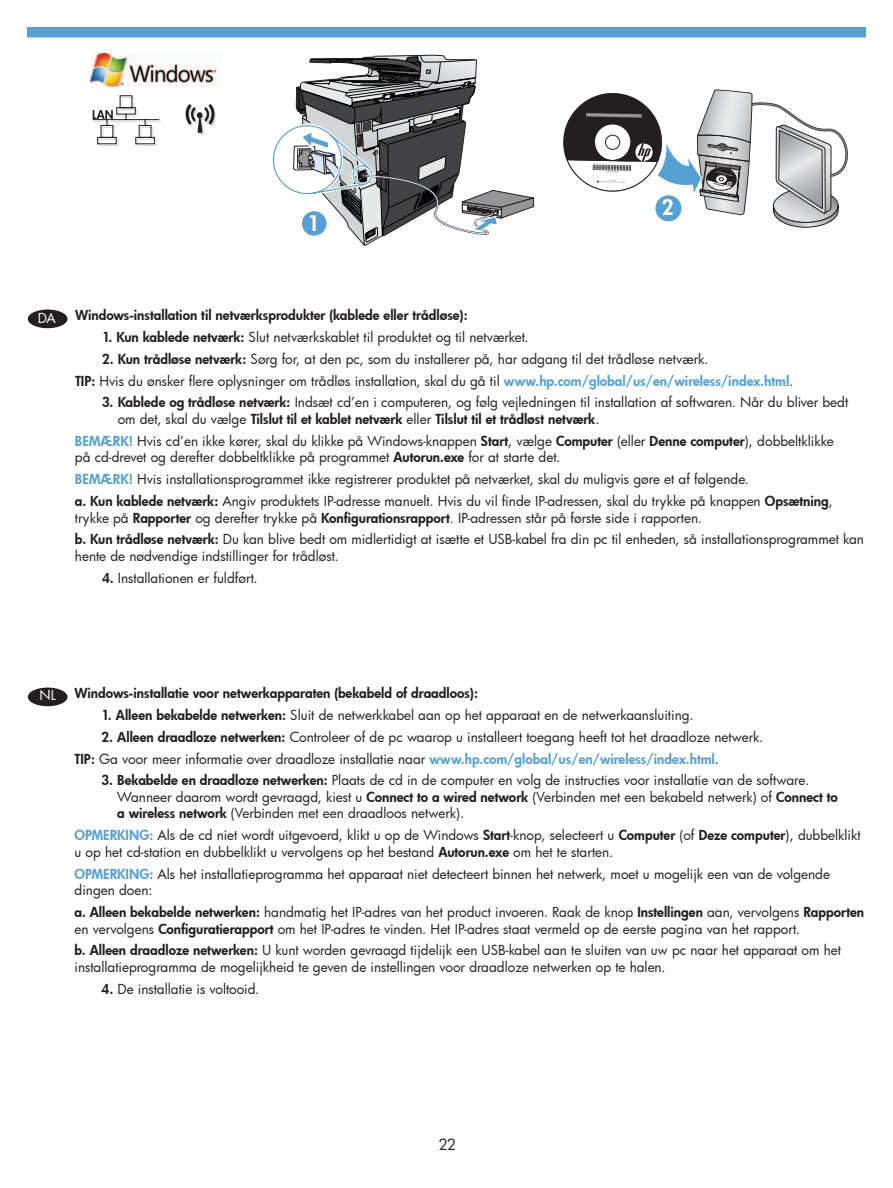
<style>
.page{position:relative;width:893px;height:1188px;background:#fff}
.page>*{position:absolute;margin:0;border:0;box-sizing:border-box;transform-origin:0 0}
.t1{font:21px "Futura Hv";color:#fff}
.t2{font:15px "Futura Bk";color:#231f20}
.t3{font:13.5px/16.5px "Futura Bk";color:#231f20}
.t4{font:13.5px "Futura Hv";color:#231f20}
.t5{font:13.5px "Futura Bk";color:#fff}
.s1{font-family:"Futura Hv"}
.s2{font-family:"Futura Hv";color:#56a0d4}
.s3{font-family:"Futura Bk"}
</style>
<div class="page">
<img style="left:91px;top:54px;width:127px;height:33px">
<svg style="left:93px;top:95px;width:69px;height:51px"></svg>
<svg style="left:185px;top:104px;width:31px;height:31px"></svg>
<svg style="left:563px;top:89px;width:284px;height:139px"></svg>
<svg style="left:272px;top:54px;width:263px;height:192px"></svg>
<div style="left:27px;top:27px;width:838px;height:11px;background:#56a0d4"></div>
<div style="left:655px;top:195px;width:26px;height:26px;background:#56a0d4;border-radius:50%"></div>
<div style="left:301px;top:210px;width:26px;height:26px;background:#56a0d4;border-radius:50%"></div>
<div style="left:300px;top:210px;width:28px;height:27px;border:2px solid #fff;border-radius:50%"></div>
<div style="left:28px;top:310px;width:39px;height:18px;background:#231f20;border-radius:50%"></div>
<div style="left:28px;top:688px;width:39px;height:18px;background:#231f20;border-radius:50%"></div>
<h1 class="t1" style="left:307px;top:209px;width:14px">1</h1>
<h1 class="t1" style="left:661px;top:193px;width:14px">2</h1>
<p class="t5" style="left:38px;top:308px;width:20px">DA</p>
<p class="t4" style="left:75px;top:306px;width:394px">Windows-installation til netværksprodukter (kablede eller trådløse):</p>
<p class="t3" style="left:102px;top:328px;width:428px"><span class="s1">1. Kun kablede netværk:</span> Slut netværkskablet til produktet og til netværket.</p>
<p class="t3" style="left:75px;top:347px;width:719px;line-height:21.9px;text-indent:27px"><span class="s1">2. Kun trådløse netværk:</span> Sørg for, at den pc, som du installerer på, har adgang til det trådløse netværk.<br><span class="s1">TIP:</span> Hvis du ønsker flere oplysninger om trådløs installation, skal du gå til <span class="s2">www.hp.com/global/us/en/wireless/index.html</span>.</p>
<p class="t3" style="left:102px;top:394px;width:747px"><span class="s1">3. Kablede og trådløse netværk:</span> Indsæt cd’en i computeren, og følg vejledningen til installation af softwaren. Når du bliver bedt</p>
<p class="t4" style="left:118px;top:410px;width:483px"><span class="s3">om det, skal du vælge</span> Tilslut til et kablet netværk <span class="s3">eller</span> Tilslut til et trådløst netværk<span class="s3">.</span></p>
<p class="t3" style="left:75px;top:432px;width:760px"><span class="s2">BEMÆRK!</span> Hvis cd’en ikke kører, skal du klikke på Windows-knappen <span class="s1">Start</span>, vælge <span class="s1">Computer</span> (eller <span class="s1">Denne computer</span>), dobbeltklikke på cd-drevet og derefter dobbeltklikke på programmet <span class="s1">Autorun.exe</span> for at starte det.</p>
<p class="t3" style="left:75px;top:468px;width:759px;line-height:21.9px"><span class="s2">BEMÆRK!</span> Hvis installationsprogrammet ikke registrerer produktet på netværket, skal du muligvis gøre et af følgende.<br><span class="s1">a. Kun kablede netværk:</span> Angiv produktets IP-adresse manuelt. Hvis du vil finde IP-adressen, skal du trykke på knappen <span class="s1">Opsætning</span>,</p>
<p class="t3" style="left:75px;top:506px;width:790px;line-height:21.9px">trykke på <span class="s1">Rapporter</span> og derefter trykke på <span class="s1">Konfigurationsrapport</span>. IP-adressen står på første side i rapporten.<br><span class="s1">b. Kun trådløse netværk:</span> Du kan blive bedt om midlertidigt at isætte et USB-kabel fra din pc til enheden, så installationsprogrammet kan</p>
<p class="t3" style="left:75px;top:548px;width:265px">hente de nødvendige indstillinger for trådløst.</p>
<p class="t3" style="left:102px;top:569px;width:157px"><span class="s1">4.</span> Installationen er fuldført.</p>
<p class="t5" style="left:39px;top:686px;width:18px">NL</p>
<p class="t4" style="left:74px;top:684px;width:405px">Windows-installatie voor netwerkapparaten (bekabeld of draadloos):</p>
<p class="t3" style="left:101px;top:706px;width:593px"><span class="s1">1. Alleen bekabelde netwerken:</span> Sluit de netwerkkabel aan op het apparaat en de netwerkaansluiting.</p>
<p class="t3" style="left:74px;top:725px;width:690px;line-height:21.9px;text-indent:27px"><span class="s1">2. Alleen draadloze netwerken:</span> Controleer of de pc waarop u installeert toegang heeft tot het draadloze netwerk.<br><span class="s1">TIP:</span> Ga voor meer informatie over draadloze installatie naar <span class="s2">www.hp.com/global/us/en/wireless/index.html</span>.</p>
<p class="t3" style="left:117px;top:772px;width:721px;text-indent:-16px"><span class="s1">3. Bekabelde en draadloze netwerken:</span> Plaats de cd in de computer en volg de instructies voor installatie van de software.<br>Wanneer daarom wordt gevraagd, kiest u <span class="s1">Connect to a wired network</span> (Verbinden met een bekabeld netwerk) of <span class="s1">Connect to a wireless network</span> (Verbinden met een draadloos netwerk).</p>
<p class="t3" style="left:74px;top:827px;width:787px"><span class="s2">OPMERKING:</span> Als de cd niet wordt uitgevoerd, klikt u op de Windows <span class="s1">Start</span>-knop, selecteert u <span class="s1">Computer</span> (of <span class="s1">Deze computer</span>), dubbelklikt u op het cd-station en dubbelklikt u vervolgens op het bestand <span class="s1">Autorun.exe</span> om het te starten.</p>
<p class="t3" style="left:74px;top:865px;width:756px"><span class="s2">OPMERKING:</span> Als het installatieprogramma het apparaat niet detecteert binnen het netwerk, moet u mogelijk een van de volgende dingen doen:</p>
<p class="t3" style="left:74px;top:904px;width:790px"><span class="s1">a. Alleen bekabelde netwerken:</span> handmatig het IP-adres van het product invoeren. Raak de knop <span class="s1">Instellingen</span> aan, vervolgens <span class="s1">Rapporten </span>en vervolgens <span class="s1">Configuratierapport</span> om het IP-adres te vinden. Het IP-adres staat vermeld op de eerste pagina van het rapport.</p>
<p class="t3" style="left:74px;top:942px;width:767px"><span class="s1">b. Alleen draadloze netwerken:</span> U kunt worden gevraagd tijdelijk een USB-kabel aan te sluiten van uw pc naar het apparaat om het installatieprogramma de mogelijkheid te geven de instellingen voor draadloze netwerken op te halen.</p>
<p class="t3" style="left:101px;top:980px;width:159px"><span class="s1">4.</span> De installatie is voltooid.</p>
<p class="t2" style="left:438px;top:1134px;width:19px">22</p>
</div>
